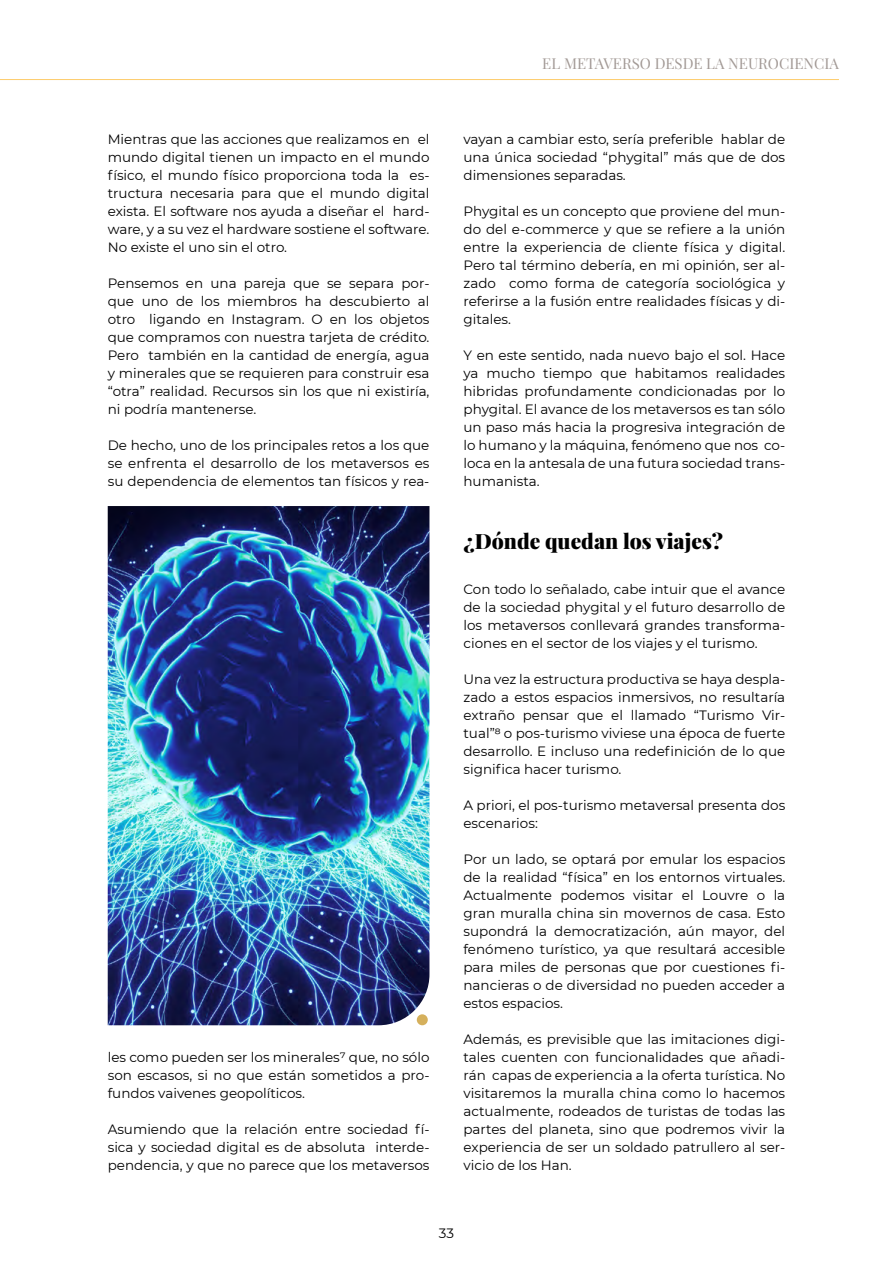
<style>
.page{position:relative;width:893px;height:1263px;background:#fff}
.page>*{position:absolute;margin:0;border:0;box-sizing:border-box;transform-origin:0 0}
.t1{font:900 21px "Playfair Display";color:#000}
.t2{font:15px "Playfair Display";color:#a29995}
.t3{font:13.5px/18px "Montserrat";color:#000;text-align:justify}
</style>
<div class="page">
<hr style="left:0;top:79px;width:839px;height:1px;background:#fdcc6d">
<img style="left:108px;top:506px;width:321px;height:519px">
<p class="t2" style="left:542px;top:51px;width:298px">EL METAVERSO DESDE LA NEUROCIENCIA</p>
<p class="t3" style="left:108px;top:130px;width:323px">Mientras que las acciones que realizamos en el mundo digital tienen un impacto en el mundo físico, el mundo físico proporciona toda la es&shy;tructura necesaria para que el mundo digital exista. El software nos ayuda a diseñar el hard&shy;ware, y a su vez el hardware sostiene el software.<br>No existe el uno sin el otro.</p>
<p class="t3" style="left:108px;top:274px;width:323px">Pensemos en una pareja que se separa por&shy;que uno de los miembros ha descubierto al otro ligando en Instagram. O en los objetos que compramos con nuestra tarjeta de crédito.<br>Pero también en la cantidad de energía, agua y minerales que se requieren para construir esa “otra” realidad. Recursos sin los que ni existiría, ni podría mantenerse.</p>
<p class="t3" style="left:108px;top:436px;width:323px">De hecho, uno de los principales retos a los que se enfrenta el desarrollo de los metaversos es su dependencia de elementos tan físicos y rea-</p>
<p class="t3" style="left:108px;top:1048px;width:323px">les como pueden ser los minerales7 que, no sólo son escasos, si no que están sometidos a pro&shy;fundos vaivenes geopolíticos.</p>
<p class="t3" style="left:108px;top:1120px;width:323px">Asumiendo que la relación entre sociedad fí&shy;sica y sociedad digital es de absoluta interde&shy;pendencia, y que no parece que los metaversos</p>
<p class="t3" style="left:463px;top:130px;width:323px">vayan a cambiar esto, sería preferible hablar de una única sociedad “phygital” más que de dos dimensiones separadas.</p>
<p class="t3" style="left:463px;top:202px;width:323px">Phygital es un concepto que proviene del mun&shy;do del e-commerce y que se refiere a la unión entre la experiencia de cliente física y digital.<br>Pero tal término debería, en mi opinión, ser al&shy;zado como forma de categoría sociológica y referirse a la fusión entre realidades físicas y di&shy;gitales.</p>
<p class="t3" style="left:463px;top:346px;width:323px">Y en este sentido, nada nuevo bajo el sol. Hace ya mucho tiempo que habitamos realidades hibridas profundamente condicionadas por lo phygital. El avance de los metaversos es tan sólo un paso más hacia la progresiva integración de lo humano y la máquina, fenómeno que nos co&shy;loca en la antesala de una futura sociedad trans&shy;humanista.</p>
<h1 class="t1" style="left:463px;top:524px;width:261px">¿Dónde quedan los viajes?</h1>
<p class="t3" style="left:463px;top:580px;width:323px">Con todo lo señalado, cabe intuir que el avance de la sociedad phygital y el futuro desarrollo de los metaversos conllevará grandes transforma&shy;ciones en el sector de los viajes y el turismo.</p>
<p class="t3" style="left:463px;top:670px;width:323px">Una vez la estructura productiva se haya despla&shy;zado a estos espacios inmersivos, no resultaría extraño pensar que el llamado “Turismo Vir&shy;tual”8 o pos-turismo viviese una época de fuerte desarrollo. E incluso una redefinición de lo que significa hacer turismo.</p>
<p class="t3" style="left:463px;top:796px;width:323px">A priori, el pos-turismo metaversal presenta dos escenarios:</p>
<p class="t3" style="left:463px;top:850px;width:323px">Por un lado, se optará por emular los espacios de la realidad “física” en los entornos virtuales.<br>Actualmente podemos visitar el Louvre o la gran muralla china sin movernos de casa. Esto supondrá la democratización, aún mayor, del fenómeno turístico, ya que resultará accesible para miles de personas que por cuestiones fi&shy;nancieras o de diversidad no pueden acceder a estos espacios.</p>
<p class="t3" style="left:463px;top:1030px;width:323px">Además, es previsible que las imitaciones digi&shy;tales cuenten con funcionalidades que añadi&shy;rán capas de experiencia a la oferta turística. No visitaremos la muralla china como lo hacemos actualmente, rodeados de turistas de todas las partes del planeta, sino que podremos vivir la experiencia de ser un soldado patrullero al ser&shy;vicio de los Han.</p>
<p class="t3" style="left:439px;top:1223px;width:17px">33</p>
</div>
